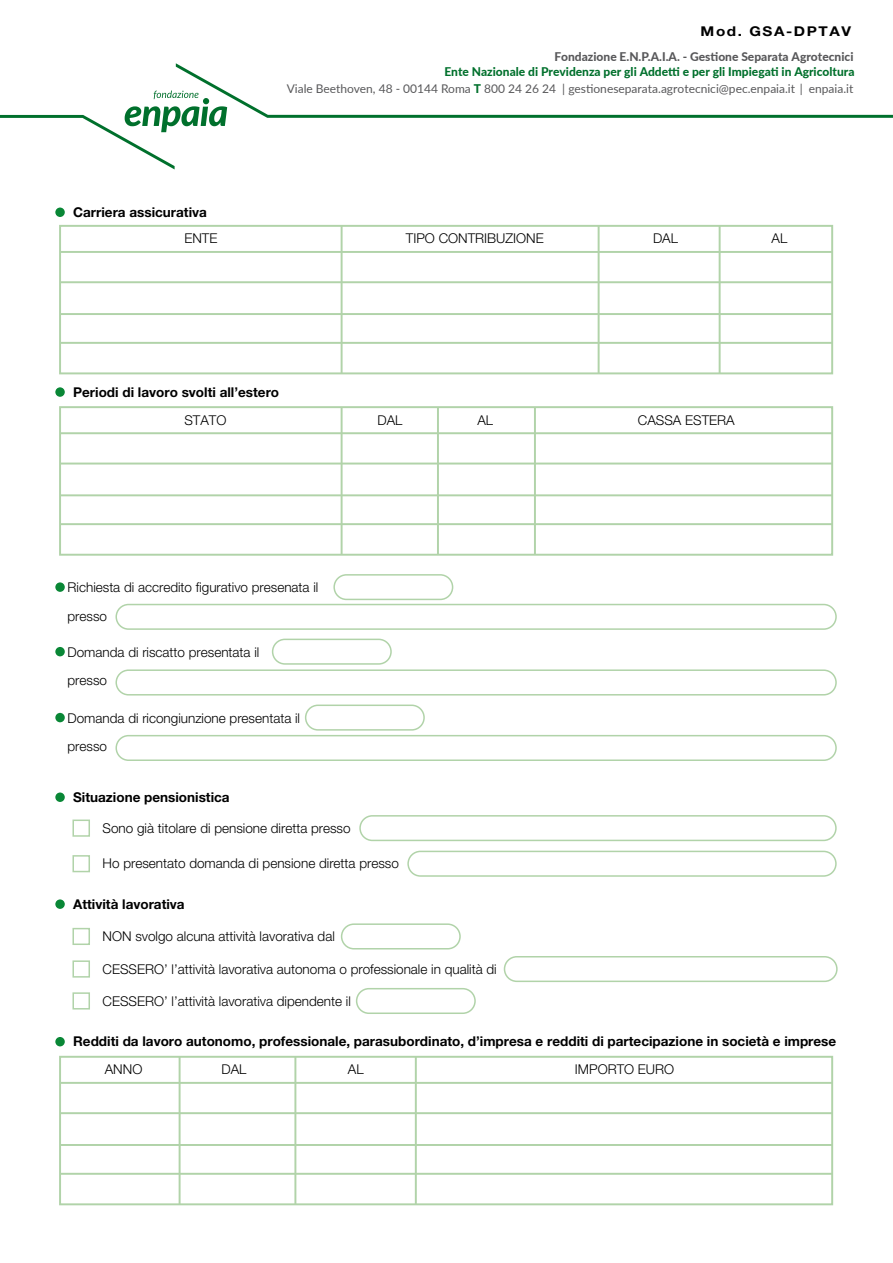
<style>
.page{position:relative;width:893px;height:1263px;background:#fff}
.page>*{position:absolute;margin:0;border:0;box-sizing:border-box;transform-origin:0 0}
.t1{font:300 13.5px/28.2px "Helvetica Neue LT Std";color:#000}
.t2{font:700 13.5px "Helvetica Neue LT Std";color:#000}
.t3{font:700 13.5px "Helvetica Neue LT Std";letter-spacing:.105em;color:#000;scale:1.13 1}
.t4{font:12px "Lato";color:#58585a}
.t5{font:800 12px "Lato";color:#00702c}
.t6{font:800 12px "Lato";color:#58585a}
.s1{font-weight:800;color:#00702c}
</style>
<div class="page">
<div style="left:55px;top:208px;width:10px;height:9px;background:#098736;border-radius:50%"></div>
<div style="left:504px;top:956px;width:334px;height:26px;border:2px solid #b1d3a9;border-radius:12px"></div>
<svg style="left:0;top:63px;width:893px;height:106px"></svg>
<div style="left:59px;top:225px;width:774px;height:149px;border:2px solid #b1d3a9"></div>
<hr style="left:60px;top:251px;width:772px;height:2px;background:#b1d3a9">
<hr style="left:60px;top:281px;width:772px;height:2px;background:#b1d3a9">
<hr style="left:60px;top:313px;width:772px;height:2px;background:#b1d3a9">
<hr style="left:60px;top:342px;width:772px;height:2px;background:#b1d3a9">
<hr style="left:341px;top:226px;width:2px;height:147px;background:#b1d3a9">
<hr style="left:598px;top:226px;width:2px;height:147px;background:#b1d3a9">
<hr style="left:719px;top:226px;width:2px;height:147px;background:#b1d3a9">
<svg style="left:55px;top:387px;width:10px;height:10px"></svg>
<svg style="left:55px;top:582px;width:10px;height:10px"></svg>
<div style="left:55px;top:899px;width:10px;height:10px;background:#098736;border-radius:50%"></div>
<div style="left:59px;top:406px;width:774px;height:150px;border:2px solid #b1d3a9"></div>
<hr style="left:60px;top:432px;width:772px;height:2px;background:#b1d3a9">
<hr style="left:60px;top:463px;width:772px;height:1px;background:#b1d3a9">
<hr style="left:60px;top:494px;width:772px;height:2px;background:#b1d3a9">
<hr style="left:60px;top:523px;width:772px;height:2px;background:#b1d3a9">
<hr style="left:341px;top:407px;width:2px;height:148px;background:#b1d3a9">
<hr style="left:437px;top:407px;width:2px;height:148px;background:#b1d3a9">
<hr style="left:534px;top:407px;width:2px;height:148px;background:#b1d3a9">
<div style="left:55px;top:1037px;width:10px;height:9px;background:#098736;border-radius:50%"></div>
<div style="left:55px;top:792px;width:10px;height:10px;background:#098736;border-radius:50%"></div>
<div style="left:59px;top:1056px;width:774px;height:149px;border:2px solid #b1d3a9"></div>
<hr style="left:60px;top:1082px;width:772px;height:2px;background:#b1d3a9">
<hr style="left:60px;top:1112px;width:772px;height:2px;background:#b1d3a9">
<hr style="left:60px;top:1144px;width:772px;height:2px;background:#b1d3a9">
<hr style="left:60px;top:1173px;width:772px;height:2px;background:#b1d3a9">
<hr style="left:179px;top:1057px;width:2px;height:147px;background:#b1d3a9">
<hr style="left:294px;top:1057px;width:2px;height:147px;background:#b1d3a9">
<hr style="left:415px;top:1057px;width:2px;height:147px;background:#b1d3a9">
<div style="left:333px;top:574px;width:120px;height:26px;border:2px solid #b1d3a9;border-radius:12px"></div>
<div style="left:55px;top:647px;width:10px;height:9px;background:#098736;border-radius:50%"></div>
<div style="left:272px;top:639px;width:120px;height:26px;border:2px solid #b1d3a9;border-radius:12px"></div>
<div style="left:55px;top:713px;width:10px;height:9px;background:#098736;border-radius:50%"></div>
<div style="left:305px;top:704px;width:120px;height:27px;border:2px solid #b1d3a9;border-radius:12px"></div>
<div style="left:115px;top:604px;width:722px;height:26px;border:2px solid #b1d3a9;border-radius:12px"></div>
<div style="left:115px;top:669px;width:722px;height:26px;border:2px solid #b1d3a9;border-radius:12px"></div>
<div style="left:115px;top:735px;width:722px;height:26px;border:2px solid #b1d3a9;border-radius:12px"></div>
<div style="left:72px;top:928px;width:18px;height:17px;border:2px solid #b1d3a9"></div>
<div style="left:72px;top:819px;width:18px;height:18px;border:2px solid #b1d3a9"></div>
<div style="left:341px;top:923px;width:120px;height:26px;border:2px solid #b1d3a9;border-radius:12px"></div>
<div style="left:72px;top:992px;width:18px;height:17px;border:2px solid #b1d3a9"></div>
<div style="left:356px;top:988px;width:120px;height:26px;border:2px solid #b1d3a9;border-radius:12px"></div>
<div style="left:72px;top:960px;width:18px;height:17px;border:2px solid #b1d3a9"></div>
<div style="left:359px;top:815px;width:478px;height:26px;border:2px solid #b1d3a9;border-radius:12px"></div>
<div style="left:72px;top:855px;width:18px;height:17px;border:2px solid #b1d3a9"></div>
<div style="left:407px;top:851px;width:430px;height:26px;border:2px solid #b1d3a9;border-radius:12px"></div>
<p class="t3" style="left:701px;top:23px;width:135px">Mod. GSA-DPTAV</p>
<p class="t2" style="left:73px;top:204px;width:135px">Carriera assicurativa</p>
<p class="t6" style="left:554px;top:48px;width:300px">Fondazione E.N.P.A.I.A. - Gestione Separata Agrotecnici</p>
<p class="t4" style="left:287px;top:80px;width:568px">Viale Beethoven, 48 - 00144 Roma <span class="s1">T</span> 800 24 26 24 | gestioneseparata.agrotecnici@pec.enpaia.it | enpaia.it</p>
<p class="t5" style="left:444px;top:63px;width:412px">Ente Nazionale di Previdenza per gli Addetti e per gli Impiegati in Agricoltura</p>
<p class="t1" style="left:184px;top:224px;width:35px">ENTE</p>
<p class="t1" style="left:406px;top:224px;width:139px">TIPO CONTRIBUZIONE</p>
<p class="t1" style="left:653px;top:224px;width:27px">DAL</p>
<p class="t1" style="left:771px;top:224px;width:17px">AL</p>
<p class="t2" style="left:73px;top:384px;width:207px">Periodi di lavoro svolti all’estero</p>
<p class="t1" style="left:184px;top:405px;width:44px">STATO</p>
<p class="t1" style="left:377px;top:405px;width:27px">DAL</p>
<p class="t1" style="left:477px;top:405px;width:17px">AL</p>
<p class="t1" style="left:638px;top:405px;width:98px">CASSA ESTERA</p>
<p class="t1" style="left:68px;top:573px;width:252px">Richiesta di accredito figurativo presenata il presso</p>
<p class="t1" style="left:68px;top:638px;width:193px">Domanda di riscatto presentata il presso</p>
<p class="t1" style="left:68px;top:704px;width:234px">Domanda di ricongiunzione presentata il presso</p>
<p class="t2" style="left:73px;top:789px;width:158px">Situazione pensionistica</p>
<p class="t1" style="left:103px;top:814px;width:250px">Sono già titolare di pensione diretta presso</p>
<p class="t1" style="left:103px;top:849px;width:298px">Ho presentato domanda di pensione diretta presso</p>
<p class="t2" style="left:73px;top:896px;width:113px">Attività lavorativa</p>
<p class="t1" style="left:103px;top:922px;width:234px">NON svolgo alcuna attività lavorativa dal</p>
<p class="t1" style="left:103px;top:954px;width:396px">CESSERO’ l’attività lavorativa autonoma o professionale in qualità di</p>
<p class="t1" style="left:103px;top:986px;width:250px">CESSERO’ l’attività lavorativa dipendente il</p>
<p class="t2" style="left:73px;top:1033px;width:765px">Redditi da lavoro autonomo, professionale, parasubordinato, d’impresa e redditi di partecipazione in società e imprese</p>
<p class="t1" style="left:105px;top:1055px;width:39px">ANNO</p>
<p class="t1" style="left:221px;top:1055px;width:27px">DAL</p>
<p class="t1" style="left:348px;top:1055px;width:17px">AL</p>
<p class="t1" style="left:575px;top:1055px;width:101px">IMPORTO EURO</p>
</div>
